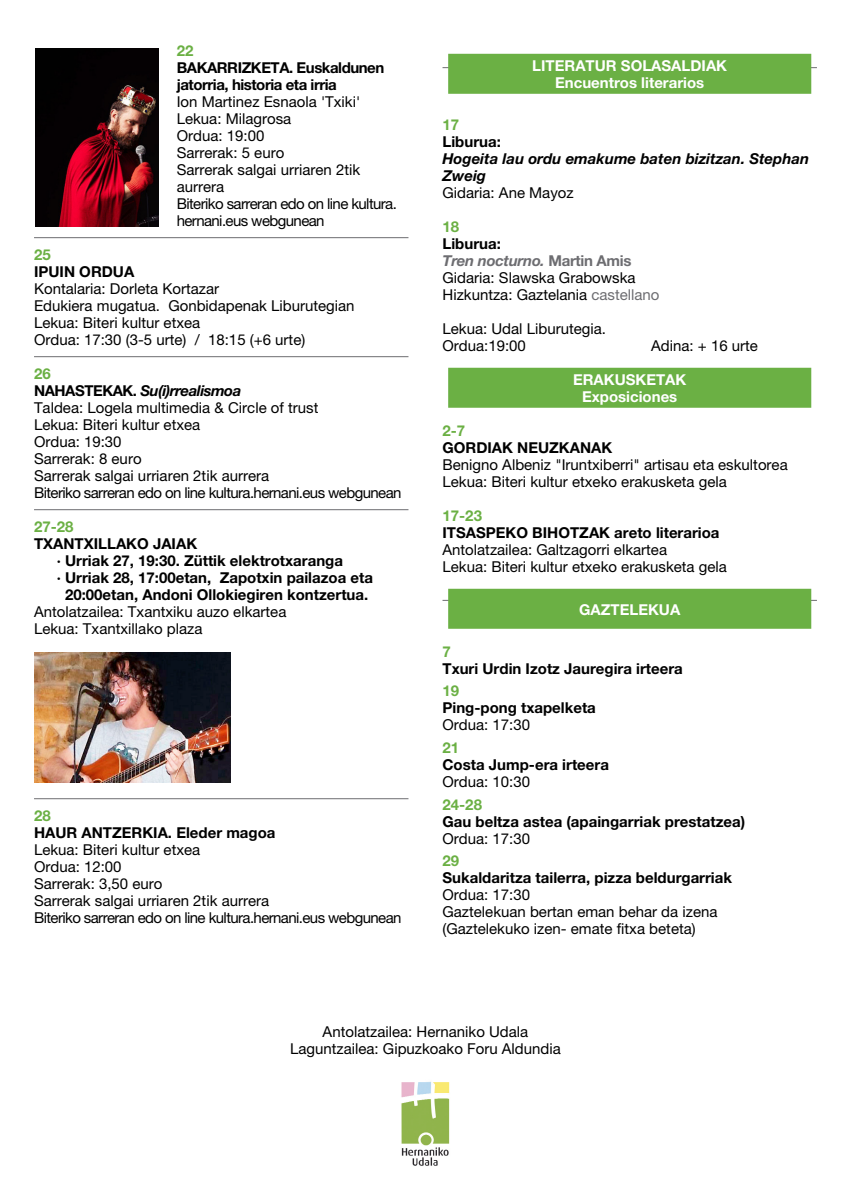
<style>
.page{position:relative;width:851px;height:1202px;background:#fff}
.page>*{position:absolute;margin:0;border:0;box-sizing:border-box;transform-origin:0 0}
.data_kultural{font:15px/17px "Helvetica Neue LT Std";color:#000}
.t1{font:700 15px/17px "Helvetica Neue LT Std";color:#000}
.atal_kultural{font:700 15px/17px "Helvetica Neue LT Std";color:#fff;text-align:center}
.data_kultural-2{font:italic 700 15px/17px "Helvetica Neue LT Std";color:#000}
.atal_kultural-2{font:15px/17px "Helvetica Neue LT Std";color:#000;text-align:center}
.s1{font-weight:700;color:#6bb044}
.s2{font-weight:700}
.s3{font-weight:700;font-style:italic}
.s4{color:#6bb044}
.s5{font-style:normal;color:#6bb044}
.s6{font-style:normal}
.s7{font-weight:400;font-style:normal}
.s8{font-weight:700;font-style:italic;color:#6d6d71}
.s9{font-weight:700;color:#6d6d71}
.s10{color:#6d6d71}
.s11{font-weight:400}
</style>
<div class="page">
<hr style="left:34px;top:237px;width:374px;height:1px;background:#6d6d71">
<hr style="left:34px;top:356px;width:374px;height:1px;background:#6d6d71">
<hr style="left:34px;top:509px;width:374px;height:1px;background:#6d6d71">
<hr style="left:34px;top:798px;width:374px;height:1px;background:#6d6d71">
<hr style="left:442px;top:67px;width:374px;height:1px;background:#6d6d71">
<div style="left:448px;top:54px;width:363px;height:40px;background:#6bb044"></div>
<div style="left:448px;top:368px;width:363px;height:40px;background:#6bb044"></div>
<hr style="left:442px;top:600px;width:374px;height:1px;background:#6d6d71">
<div style="left:448px;top:589px;width:363px;height:40px;background:#6bb044"></div>
<img style="left:401px;top:1081px;width:49px;height:85px">
<img style="left:34px;top:652px;width:196px;height:131px">
<img style="left:35px;top:48px;width:123px;height:178px">
<p class="data_kultural" style="left:177px;top:42px;width:222px"><span class="s1">22<br></span><span class="s2">BAKARRIZKETA. Euskaldunen jatorria, historia eta irria<br></span>Ion Martinez Esnaola 'Txiki'<br>Lekua: Milagrosa<br>Ordua: 19:00<br>Sarrerak: 5 euro<br>Sarrerak salgai urriaren 2tik aurrera<br>Biteriko sarreran edo on line kultura. hernani.eus webgunean</p>
<p class="data_kultural" style="left:34px;top:246px;width:322px"><span class="s1">25<br></span><span class="s2">IPUIN ORDUA<br></span>Kontalaria: Dorleta Kortazar<br>Edukiera mugatua. Gonbidapenak Liburutegian<br>Lekua: Biteri kultur etxea<br>Ordua: 17:30 (3-5 urte) / 18:15 (+6 urte)</p>
<p class="data_kultural" style="left:34px;top:365px;width:369px"><span class="s1">26<br></span><span class="s2">NAHASTEKAK.</span> <span class="s3">Su(i)rrealismoa<br></span>Taldea: Logela multimedia &amp; Circle of trust<br>Lekua: Biteri kultur etxea<br>Ordua: 19:30<br>Sarrerak: 8 euro<br>Sarrerak salgai urriaren 2tik aurrera<br>Biteriko sarreran edo on line kultura.hernani.eus webgunean</p>
<p class="t1" style="left:34px;top:518px;width:165px"><span class="s4">27-28<br></span>TXANTXILLAKO JAIAK</p>
<p class="t1" style="left:57px;top:552px;width:288px">· Urriak 27, 19:30. Züttik elektrotxaranga</p>
<p class="t1" style="left:57px;top:569px;width:318px">· Urriak 28, 17:00etan, Zapotxin pailazoa eta</p>
<p class="t1" style="left:65px;top:586px;width:305px">20:00etan, Andoni Ollokiegiren kontzertua.</p>
<p class="data_kultural" style="left:34px;top:603px;width:254px">Antolatzailea: Txantxiku auzo elkartea<br>Lekua: Txantxillako plaza</p>
<p class="data_kultural" style="left:34px;top:807px;width:369px"><span class="s1">28<br></span><span class="s2">HAUR ANTZERKIA. Eleder magoa<br></span>Lekua: Biteri kultur etxea<br>Ordua: 12:00<br>Sarrerak: 3,50 euro<br>Sarrerak salgai urriaren 2tik aurrera<br>Biteriko sarreran edo on line kultura.hernani.eus webgunean</p>
<p class="atal_kultural" style="left:532px;top:57px;width:196px">LITERATUR SOLASALDIAK<br>Encuentros literarios</p>
<p class="data_kultural-2" style="left:442px;top:116px;width:368px"><span class="s5">17<br></span><span class="s6">Liburua:<br></span>Hogeita lau ordu emakume baten bizitzan. Stephan<br>Zweig<br><span class="s7">Gidaria: Ane Mayoz</span></p>
<p class="data_kultural" style="left:442px;top:218px;width:218px"><span class="s1">18<br></span><span class="s2">Liburua:<br></span><span class="s8">Tren nocturno.</span> <span class="s9">Martin Amis<br></span>Gidaria: Slawska Grabowska<br>Hizkuntza: Gaztelania <span class="s10">castellano</span></p>
<p class="data_kultural" style="left:442px;top:320px;width:165px">Lekua: Udal Liburutegia.<br>Ordua:19:00</p>
<p class="data_kultural" style="left:651px;top:337px;width:108px">Adina: + 16 urte</p>
<p class="atal_kultural" style="left:573px;top:371px;width:115px">ERAKUSKETAK<br>Exposiciones</p>
<p class="data_kultural" style="left:442px;top:422px;width:347px"><span class="s1">2-7<br></span><span class="s2">GORDIAK NEUZKANAK<br></span>Benigno Albeniz "Iruntxiberri" artisau eta eskultorea<br>Lekua: Biteri kultur etxeko erakusketa gela</p>
<p class="data_kultural" style="left:442px;top:507px;width:286px"><span class="s1">17-23<br></span><span class="s2">ITSASPEKO BIHOTZAK areto literarioa<br></span>Antolatzailea: Galtzagorri elkartea<br>Lekua: Biteri kultur etxeko erakusketa gela</p>
<p class="atal_kultural" style="left:579px;top:601px;width:103px">GAZTELEKUA</p>
<p class="t1" style="left:442px;top:643px;width:242px"><span class="s4">7<br></span>Txuri Urdin Izotz Jauregira irteera</p>
<p class="t1" style="left:442px;top:682px;width:155px"><span class="s4">19<br></span>Ping-pong txapelketa<br><span class="s11">Ordua: 17:30</span></p>
<p class="t1" style="left:442px;top:739px;width:168px"><span class="s4">21<br></span>Costa Jump-era irteera<br><span class="s11">Ordua: 10:30</span></p>
<p class="t1" style="left:442px;top:796px;width:304px"><span class="s4">24-28<br></span>Gau beltza astea (apaingarriak prestatzea)<br><span class="s11">Ordua: 17:30</span></p>
<p class="data_kultural" style="left:442px;top:852px;width:291px"><span class="s1">29<br></span><span class="s2">Sukaldaritza tailerra, pizza beldurgarriak<br></span>Ordua: 17:30<br>Gaztelekuan bertan eman behar da izena (Gaztelekuko izen- emate fitxa beteta)</p>
<p class="atal_kultural-2" style="left:290px;top:1023px;width:272px">Antolatzailea: Hernaniko Udala<br>Laguntzailea: Gipuzkoako Foru Aldundia</p>
</div>
